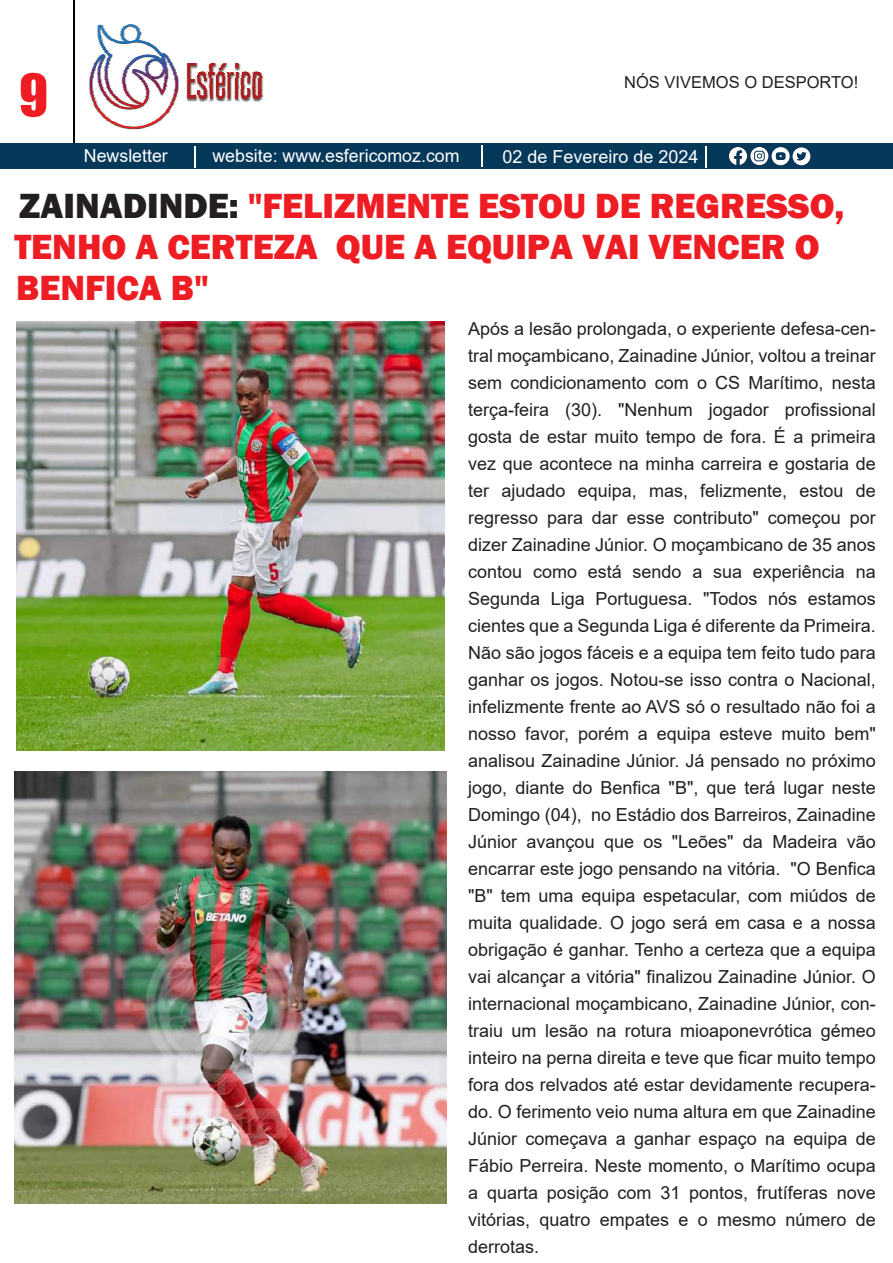
<style>
.page{position:relative;width:893px;height:1263px;background:#fff}
.page>*{position:absolute;margin:0;border:0;box-sizing:border-box;transform-origin:0 0}
.t1{font:54px "Impact";color:#ee1d23}
.t2{font:800 36px/41.4px "Franklin Gothic";color:#ee1d23}
.t3{font:18px/27px "Arial";color:#231f20;text-align:justify}
.t4{font:18px "Arial";color:#fff}
.t5{font:16.5px "Arial";color:#231f20}
.s1{color:#231f20}
</style>
<div class="page">
<div style="left:0;top:144px;width:893px;height:25px;background:#063859"></div>
<svg style="left:705px;top:146px;width:1px;height:22px"></svg>
<svg style="left:195px;top:146px;width:1px;height:22px"></svg>
<svg style="left:729px;top:147px;width:18px;height:18px"></svg>
<svg style="left:750px;top:147px;width:18px;height:18px"></svg>
<svg style="left:754px;top:151px;width:11px;height:10px"></svg>
<svg style="left:482px;top:146px;width:1px;height:21px"></svg>
<svg style="left:771px;top:147px;width:40px;height:19px"></svg>
<hr style="left:73px;top:0;width:2px;height:142px;background:#000001">
<svg style="left:89px;top:24px;width:175px;height:106px"></svg>
<img style="left:16px;top:322px;width:428px;height:428px">
<img style="left:14px;top:772px;width:432px;height:432px">
<h1 class="t1" style="left:19px;top:53px;width:31px">9</h1>
<p class="t5" style="left:624px;top:71px;width:236px">NÓS VIVEMOS O DESPORTO!</p>
<p class="t4" style="left:84px;top:143px;width:86px">Newsletter</p>
<p class="t4" style="left:212px;top:143px;width:249px">website: www.esfericomoz.com</p>
<p class="t4" style="left:502px;top:144px;width:198px">02 de Fevereiro de 2024</p>
<h2 class="t2" style="left:14px;top:185px;width:832px"><span class="s1">ZAINADINDE:</span> "FELIZMENTE ESTOU DE REGRESSO,<br>TENHO A CERTEZA QUE A EQUIPA VAI VENCER O</h2>
<h2 class="t2" style="left:16px;top:267px;width:194px">BENFICA B"</h2>
<p class="t3" style="left:468px;top:315px;width:409px">Após a lesão prolongada, o experiente defesa-cen&shy;tral moçambicano, Zainadine Júnior, voltou a treinar sem condicionamento com o CS Marítimo, nesta terça-feira (30). "Nenhum jogador profissional gosta de estar muito tempo de fora. É a primeira vez que acontece na minha carreira e gostaria de ter ajudado equipa, mas, felizmente, estou de regresso para dar esse contributo" começou por dizer Zainadine Júnior. O moçambicano de 35 anos contou como está sendo a sua experiência na Segunda Liga Portuguesa. "Todos nós estamos cientes que a Segunda Liga é diferente da Primeira.<br>Não são jogos fáceis e a equipa tem feito tudo para ganhar os jogos. Notou-se isso contra o Nacional, infelizmente frente ao AVS só o resultado não foi a nosso favor, porém a equipa esteve muito bem" analisou Zainadine Júnior. Já pensado no próximo jogo, diante do Benfica "B", que terá lugar neste Domingo (04), no Estádio dos Barreiros, Zainadine Júnior avançou que os "Leões" da Madeira vão encarrar este jogo pensando na vitória. "O Benfica "B" tem uma equipa espetacular, com miúdos de muita qualidade. O jogo será em casa e a nossa obrigação é ganhar. Tenho a certeza que a equipa vai alcançar a vitória" finalizou Zainadine Júnior. O internacional moçambicano, Zainadine Júnior, con&shy;traiu um lesão na rotura mioaponevrótica gémeo inteiro na perna direita e teve que ficar muito tempo fora dos relvados até estar devidamente recupera&shy;do. O ferimento veio numa altura em que Zainadine Júnior começava a ganhar espaço na equipa de Fábio Perreira. Neste momento, o Marítimo ocupa a quarta posição com 31 pontos, frutíferas nove vitórias, quatro empates e o mesmo número de derrotas.</p>
</div>
